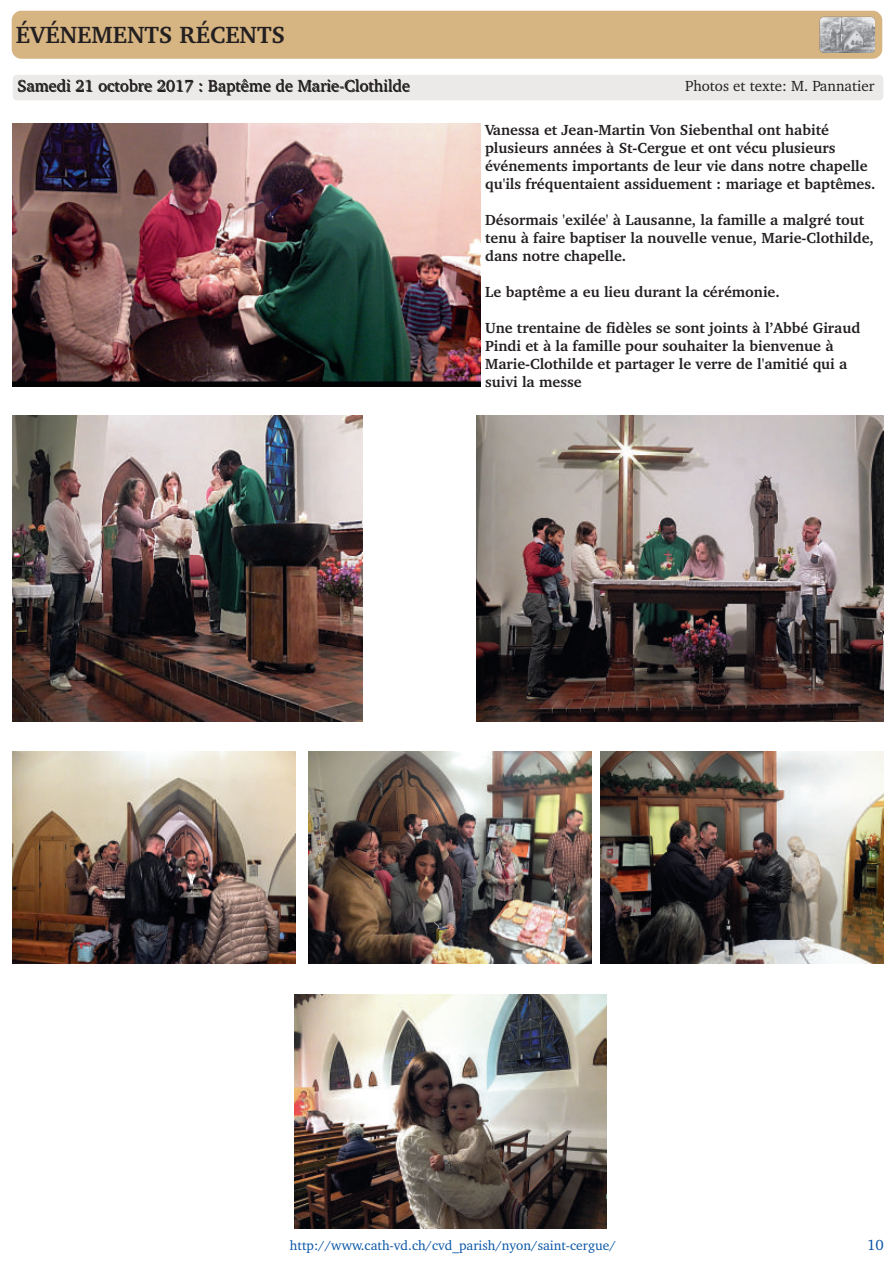
<style>
.page{position:relative;width:893px;height:1263px;background:#fff}
.page>*{position:absolute;margin:0;border:0;box-sizing:border-box;transform-origin:0 0}
.t1{font:700 24px "Charter BT";color:#231f20}
.t2{font:16.5px "Charter BT";color:#231f20}
.t3{font:700 15px/18px "Charter BT";color:#231f20}
.t4{font:15px "Charter BT";color:#231f20}
.t5{font:15px "Charter BT";color:#0855a6}
.t6{font:13.5px "Charter BT";color:#0855a6}
</style>
<div class="page">
<div style="left:12px;top:11px;width:870px;height:48px;background:#d7b583;border-radius:10px"></div>
<div style="left:820px;top:17px;width:55px;height:36px;background:#97999b;border-radius:4px"></div>
<img style="left:820px;top:17px;width:55px;height:35px;border-radius:4px">
<div style="left:13px;top:75px;width:870px;height:25px;background:#ebeae9;border-radius:4px"></div>
<img style="left:13px;top:123px;width:467px;height:263px">
<img style="left:295px;top:994px;width:311px;height:234px">
<img style="left:476px;top:416px;width:407px;height:305px">
<img style="left:309px;top:751px;width:283px;height:213px">
<img style="left:13px;top:751px;width:283px;height:213px">
<img style="left:600px;top:751px;width:283px;height:213px">
<img style="left:13px;top:416px;width:350px;height:305px">
<h1 class="t1" style="left:16px;top:25px;width:271px">ÉVÉNEMENTS RÉCENTS</h1>
<p class="t2" style="left:18px;top:80px;width:394px">Samedi 21 octobre 2017 : Baptême de Marie-Clothilde</p>
<p class="t4" style="left:685px;top:80px;width:191px">Photos et texte: M. Pannatier</p>
<p class="t3" style="left:485px;top:122px;width:392px">Vanessa et Jean-Martin Von Siebenthal ont habité plusieurs années à St-Cergue et ont vécu plusieurs événements importants de leur vie dans notre chapelle qu'ils fréquentaient assiduement : mariage et baptêmes.</p>
<p class="t3" style="left:485px;top:212px;width:390px">Désormais 'exilée' à Lausanne, la famille a malgré tout tenu à faire baptiser la nouvelle venue, Marie-Clothilde, dans notre chapelle.</p>
<p class="t3" style="left:485px;top:284px;width:296px">Le baptême a eu lieu durant la cérémonie.</p>
<p class="t3" style="left:485px;top:320px;width:377px">Une trentaine de fidèles se sont joints à l’Abbé Giraud Pindi et à la famille pour souhaiter la bienvenue à Marie-Clothilde et partager le verre de l'amitié qui a suivi la messe</p>
<p class="t6" style="left:290px;top:1240px;width:327px">http://www.cath-vd.ch/cvd_parish/nyon/saint-cergue/</p>
<p class="t5" style="left:867px;top:1239px;width:18px">10</p>
</div>
